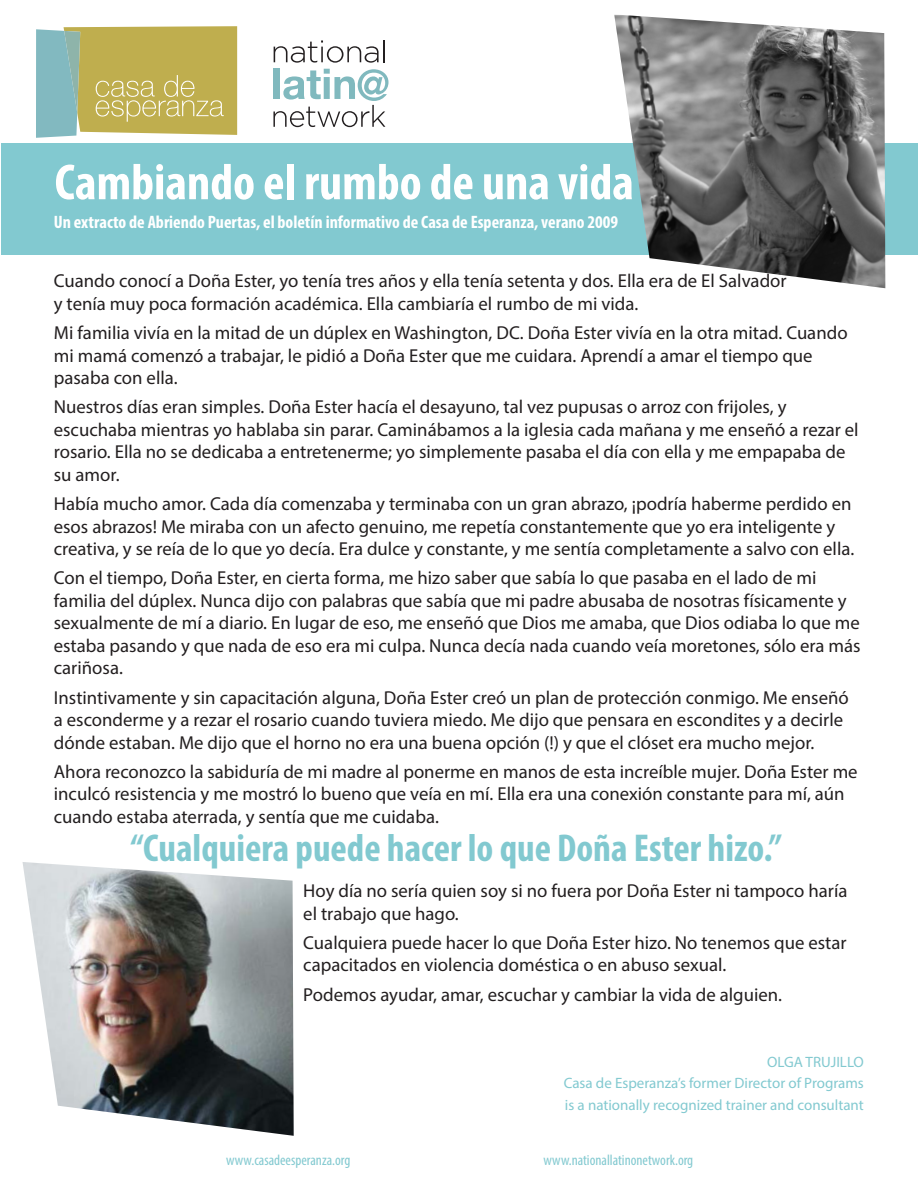
<style>
.page{position:relative;width:918px;height:1188px;background:#fff}
.page>*{position:absolute;margin:0;border:0;box-sizing:border-box;transform-origin:0 0}
.t1{font:700 condensed 51px "Myriad Pro";color:#fff}
.t2{font:700 condensed 39px "Myriad Pro";color:#82c9d0}
.t3{font:18.75px/22.5px "Myriad Pro";color:#231f20}
.t4{font:700 condensed 18px "Myriad Pro";color:#fff}
.t5{font:15px "Myriad Pro";color:#82c9d0}
.t6{font:condensed 15px "Myriad Pro";color:#82c9d0}
</style>
<div class="page">
<svg style="left:36px;top:26px;width:201px;height:112px;background:#b8b672"></svg>
<div style="left:1px;top:143px;width:917px;height:112px;background:#82c9d0"></div>
<img style="left:614px;top:15px;width:271px;height:273px">
<svg style="left:274px;top:40px;width:105px;height:23px"></svg>
<hr style="left:383px;top:40px;width:2px;height:22px;background:#231f20">
<svg style="left:273px;top:69px;width:115px;height:58px"></svg>
<img style="left:23px;top:862px;width:271px;height:274px">
<p class="t1" style="left:55px;top:150px;width:581px">Cambiando el rumbo de una vida</p>
<p class="t4" style="left:54px;top:211px;width:566px">Un extracto de Abriendo Puertas, el boletín informativo de Casa de Esperanza, verano 2009</p>
<p class="t3" style="left:54px;top:270px;width:734px">Cuando conocí a Doña Ester, yo tenía tres años y ella tenía setenta y dos. Ella era de El Salvador y tenía muy poca formación académica. Ella cambiaría el rumbo de mi vida.</p>
<p class="t3" style="left:54px;top:321px;width:795px">Mi familia vivía en la mitad de un dúplex en Washington, DC. Doña Ester vivía en la otra mitad. Cuando mi mamá comenzó a trabajar, le pidió a Doña Ester que me cuidara. Aprendí a amar el tiempo que pasaba con ella.</p>
<p class="t3" style="left:54px;top:396px;width:806px">Nuestros días eran simples. Doña Ester hacía el desayuno, tal vez pupusas o arroz con frijoles, y escuchaba mientras yo hablaba sin parar. Caminábamos a la iglesia cada mañana y me enseñó a rezar el rosario. Ella no se dedicaba a entretenerme; yo simplemente pasaba el día con ella y me empapaba de su amor.</p>
<p class="t3" style="left:54px;top:492px;width:802px">Había mucho amor. Cada día comenzaba y terminaba con un gran abrazo, ¡podría haberme perdido en esos abrazos! Me miraba con un afecto genuino, me repetía constantemente que yo era inteligente y creativa, y se reía de lo que yo decía. Era dulce y constante, y me sentía completamente a salvo con ella.</p>
<p class="t3" style="left:54px;top:567px;width:808px">Con el tiempo, Doña Ester, en cierta forma, me hizo saber que sabía lo que pasaba en el lado de mi familia del dúplex. Nunca dijo con palabras que sabía que mi padre abusaba de nosotras físicamente y sexualmente de mí a diario. En lugar de eso, me enseñó que Dios me amaba, que Dios odiaba lo que me estaba pasando y que nada de eso era mi culpa. Nunca decía nada cuando veía moretones, sólo era más cariñosa.</p>
<p class="t3" style="left:54px;top:686px;width:796px">Instintivamente y sin capacitación alguna, Doña Ester creó un plan de protección conmigo. Me enseñó a esconderme y a rezar el rosario cuando tuviera miedo. Me dijo que pensara en escondites y a decirle dónde estaban. Me dijo que el horno no era una buena opción (!) y que el clóset era mucho mejor.</p>
<p class="t3" style="left:54px;top:760px;width:805px">Ahora reconozco la sabiduría de mi madre al ponerme en manos de esta increíble mujer. Doña Ester me inculcó resistencia y me mostró lo bueno que veía en mí. Ella era una conexión constante para mí, aún cuando estaba aterrada, y sentía que me cuidaba.</p>
<p class="t2" style="left:130px;top:824px;width:653px">“Cualquiera puede hacer lo que Doña Ester hizo.”</p>
<p class="t3" style="left:303px;top:879px;width:546px">Hoy día no sería quien soy si no fuera por Doña Ester ni tampoco haría el trabajo que hago.</p>
<p class="t3" style="left:303px;top:931px;width:545px">Cualquiera puede hacer lo que Doña Ester hizo. No tenemos que estar capacitados en violencia doméstica o en abuso sexual.</p>
<p class="t3" style="left:303px;top:983px;width:480px">Podemos ayudar, amar, escuchar y cambiar la vida de alguien.</p>
<p class="t5" style="left:767px;top:1052px;width:98px">OLGA TRUJILLO</p>
<p class="t5" style="left:564px;top:1074px;width:302px">Casa de Esperanza’s former Director of Programs</p>
<p class="t5" style="left:565px;top:1096px;width:300px">is a nationally recognized trainer and consultant</p>
<p class="t6" style="left:226px;top:1151px;width:126px">www.casadeesperanza.org</p>
<p class="t6" style="left:543px;top:1151px;width:151px">www.nationallatinonetwork.org</p>
</div>
